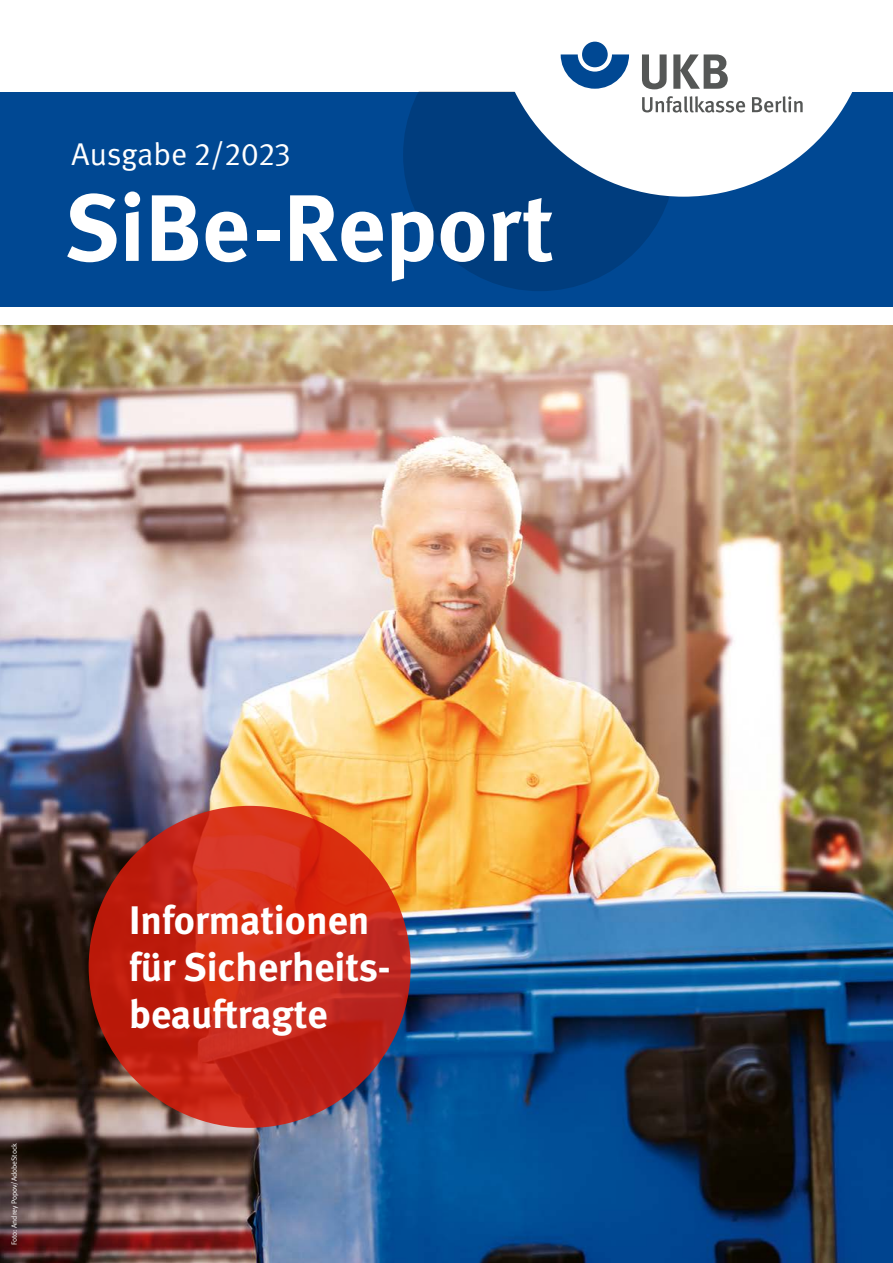
<style>
.page{position:relative;width:893px;height:1263px;background:#fff}
.page>*{position:absolute;margin:0;border:0;box-sizing:border-box;transform-origin:0 0}
.DGUV_Titel_kleiner_S{font:700 94.2px "DGUV Meta";color:#fff}
.DGUV_Untertitel_SIBE{font:700 39.75px/47.1px "DGUV Meta";color:#fff}
.DGUV_Untertitel_SIBE-2{font:31.5px "DGUV Meta";color:#fff}
.t1{font:7.5px "DGUV Meta";color:#fff}
</style>
<div class="page">
<div style="left:0;top:92px;width:893px;height:216px;background:#004893"></div>
<svg style="left:403px;top:92px;width:266px;height:199px;fill:#003d7e"></svg>
<svg style="left:495px;top:41px;width:358px;height:156px;fill:#fff"></svg>
<svg style="left:561px;top:54px;width:68px;height:35px"></svg>
<div style="left:582px;top:42px;width:26px;height:25px;background:#004893;border-radius:50%"></div>
<svg style="left:642px;top:54px;width:25px;height:35px"></svg>
<svg style="left:673px;top:54px;width:55px;height:35px"></svg>
<svg style="left:642px;top:96px;width:103px;height:17px;background:#c2c2c2"></svg>
<svg style="left:752px;top:96px;width:51px;height:16px"></svg>
<img style="left:0;top:325px;width:893px;height:938px">
<svg style="left:89px;top:806px;width:322px;height:322px;background:#c72616"></svg>
<div style="left:0;top:307px;width:893px;height:18px;background:#fff"></div>
<p class="DGUV_Untertitel_SIBE-2" style="left:72px;top:135px;width:220px">Ausgabe 2/2023</p>
<p class="DGUV_Titel_kleiner_S" style="left:64px;top:172px;width:491px">SiBe-Report</p>
<p class="t1" style="left:10px;top:1245px;width:104px;rotate:-90deg">Foto: Andrey Popov/AdobeStock</p>
<p class="DGUV_Untertitel_SIBE" style="left:129px;top:897px;width:263px">Informationen für Sicherheits&shy;beauftragte</p>
</div>
